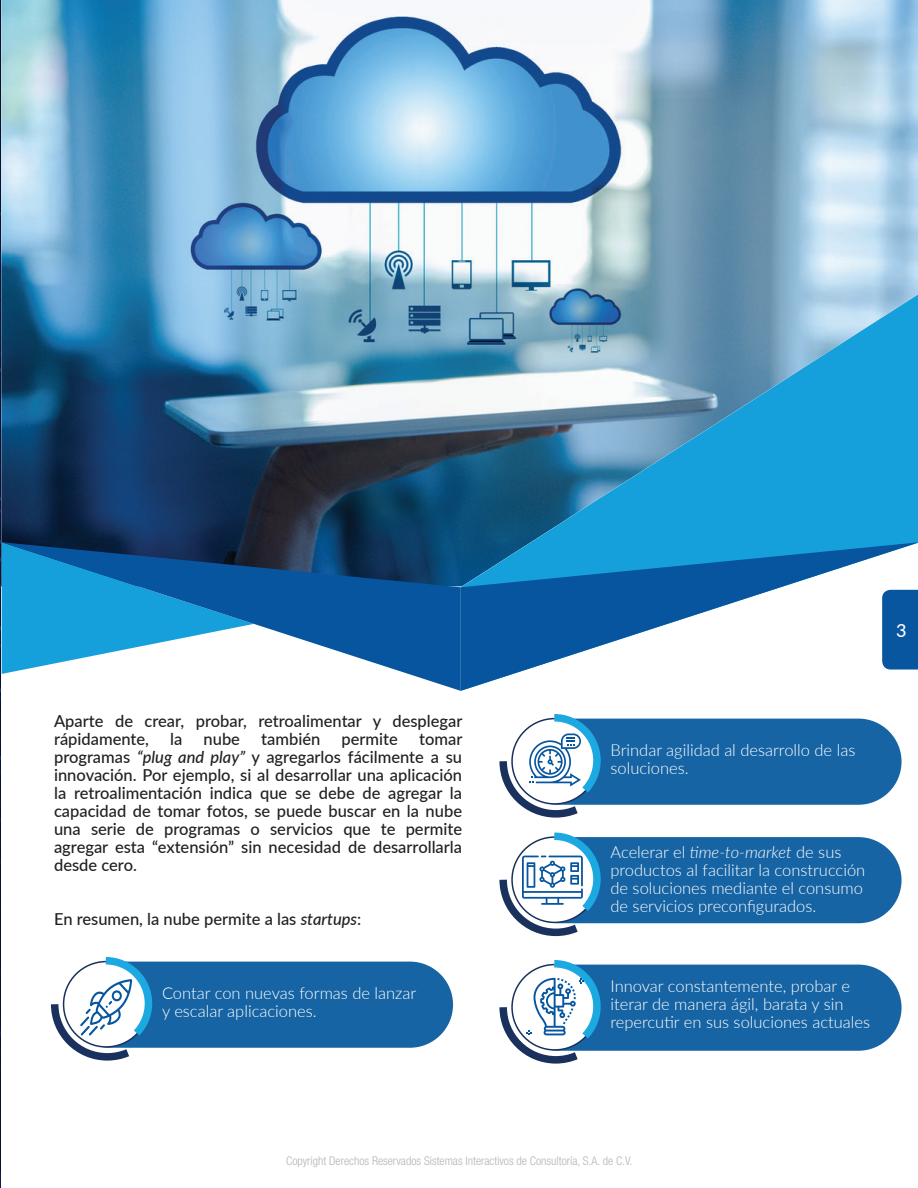
<style>
.page{position:relative;width:918px;height:1188px;background:#fff}
.page>*{position:absolute;margin:0;border:0;box-sizing:border-box;transform-origin:0 0}
.t1{font:500 18px "Lato";color:#fff}
.t2{font:500 16.5px/18px "Lato";color:#231f20}
.t3{font:300 16.5px/18px "Lato";color:#fff}
.t4{font:300 condensed 12px "Helvetica Neue LT Std";color:#b2b4b3}
.s1{font-style:italic}
</style>
<div class="page">
<img style="left:0;top:0;width:1px;height:1188px">
<img style="left:1px;top:0;width:917px;height:542px">
<svg style="left:461px;top:295px;width:457px;height:247px;background:#499cc4"></svg>
<svg style="left:461px;top:542px;width:457px;height:149px"></svg>
<svg style="left:2px;top:542px;width:459px;height:149px"></svg>
<div style="left:67px;top:962px;width:386px;height:86px;background:#1664a4;border-radius:43px"></div>
<div style="left:515px;top:719px;width:387px;height:86px;background:#1664a4;border-radius:43px"></div>
<div style="left:515px;top:837px;width:387px;height:86px;background:#1664a4;border-radius:43px"></div>
<div style="left:515px;top:965px;width:387px;height:86px;background:#1664a4;border-radius:43px"></div>
<svg style="left:51px;top:957px;width:105px;height:104px"></svg>
<svg style="left:499px;top:714px;width:105px;height:104px"></svg>
<svg style="left:499px;top:832px;width:105px;height:105px"></svg>
<svg style="left:499px;top:960px;width:105px;height:104px"></svg>
<p class="t2" style="left:54px;top:712px;width:410px">Aparte de crear, probar, retroalimentar y desplegar rápidamente,</p>
<p class="t2" style="left:170px;top:730px;width:14px">la</p>
<p class="t2" style="left:204px;top:730px;width:38px">nube</p>
<p class="t2" style="left:261px;top:730px;width:61px">también</p>
<p class="t2" style="left:342px;top:730px;width:58px">permite</p>
<p class="t2" style="left:54px;top:730px;width:410px;text-align:justify;text-indent:365px">tomar programas <span class="s1">“plug and play”</span> y agregarlos fácilmente a su innovación. Por ejemplo, si al desarrollar una aplicación la retroalimentación indica que se debe de agregar la capacidad de tomar fotos, se puede buscar en la nube una serie de programas o servicios que te permite agregar esta “extensión” sin necesidad de desarrollarla desde cero.</p>
<p class="t2" style="left:54px;top:910px;width:309px">En resumen, la nube permite a las <span class="s1">startups</span>:</p>
<p class="t3" style="left:162px;top:983px;width:256px">Contar con nuevas formas de lanzar y escalar aplicaciones.</p>
<p class="t1" style="left:896px;top:617px;width:12px">3</p>
<p class="t3" style="left:611px;top:740px;width:246px">Brindar agilidad al desarrollo de las soluciones.</p>
<p class="t3" style="left:611px;top:842px;width:256px">Acelerar el <span class="s1">time-to-market</span> de sus productos al facilitar la construcción de soluciones mediante el consumo de servicios preconfigurados.</p>
<p class="t3" style="left:611px;top:977px;width:261px">Innovar constantemente, probar e iterar de manera ágil, barata y sin repercutir en sus soluciones actuales</p>
<p class="t4" style="left:286px;top:1154px;width:348px">Copyright Derechos Reservados Sistemas Interactivos de Consultoría, S.A. de C.V.</p>
</div>
